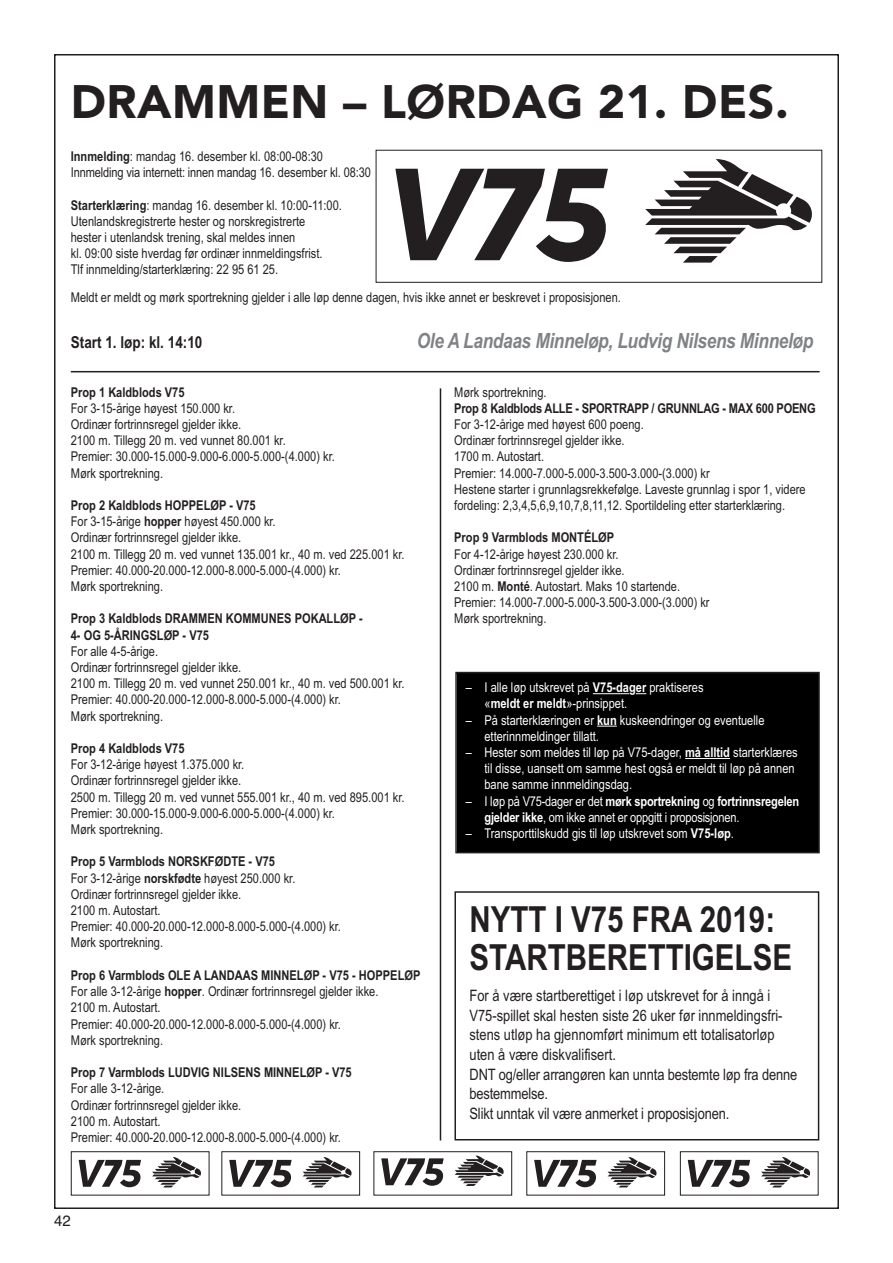
<style>
.page{position:relative;width:893px;height:1263px;background:#fff}
.page>*{position:absolute;margin:0;border:0;box-sizing:border-box;transform-origin:0 0}
.t1{font:900 46.5px "Avenir";letter-spacing:.01em;color:#231f20}
.t2{font:700 36px/37.5px "Arial Narrow";color:#231f20}
.t3{font:italic 700 21px "Arial Narrow";letter-spacing:-.015em;color:#808285}
.t4{font:700 16.5px "Arial Narrow";color:#231f20}
.t5{font:15.75px/19.5px "Arial Narrow";color:#231f20}
.t6{font:15px "Helvetica";color:#231f20}
.t7{font:13.5px/16.2px "Arial Narrow";color:#231f20}
.t8{font:13.5px/16.2px "Arial Narrow";color:#fff}
.t9{font:700 13.5px/16.2px "Arial Narrow";color:#231f20}
.s1{font-weight:700}
</style>
<div class="page">
<hr style="left:71px;top:371px;width:749px;height:1px;background:#231f20">
<hr style="left:440px;top:388px;width:1px;height:752px;background:#231f20">
<svg style="left:79px;top:1160px;width:62px;height:27px"></svg>
<svg style="left:152px;top:1157px;width:49px;height:30px"></svg>
<div style="left:71px;top:1151px;width:138px;height:44px;border:1px solid #231f20"></div>
<svg style="left:534px;top:1160px;width:63px;height:27px"></svg>
<svg style="left:608px;top:1157px;width:49px;height:30px"></svg>
<div style="left:526px;top:1151px;width:139px;height:44px;border:1px solid #231f20"></div>
<svg style="left:688px;top:1160px;width:62px;height:27px"></svg>
<svg style="left:761px;top:1157px;width:50px;height:30px"></svg>
<div style="left:680px;top:1151px;width:138px;height:44px;border:1px solid #231f20"></div>
<svg style="left:229px;top:1160px;width:63px;height:27px"></svg>
<svg style="left:303px;top:1157px;width:49px;height:30px"></svg>
<div style="left:221px;top:1151px;width:139px;height:44px;border:1px solid #231f20"></div>
<svg style="left:381px;top:1158px;width:63px;height:28px"></svg>
<svg style="left:455px;top:1155px;width:49px;height:31px"></svg>
<div style="left:373px;top:1151px;width:139px;height:44px;border:1px solid #231f20"></div>
<svg style="left:395px;top:169px;width:213px;height:93px"></svg>
<svg style="left:645px;top:159px;width:167px;height:104px"></svg>
<div style="left:376px;top:150px;width:446px;height:133px;border:1px solid #231f20"></div>
<div style="left:454px;top:891px;width:365px;height:249px;border:2px solid #231f20"></div>
<div style="left:457px;top:673px;width:361px;height:179px;background:#000"></div>
<div style="left:455px;top:672px;width:365px;height:181px;border:2px solid #231f20"></div>
<hr style="left:593px;top:693px;width:36px;height:1px;background:#fff">
<svg style="left:597px;top:726px;width:20px;height:1px"></svg>
<hr style="left:685px;top:758px;width:45px;height:1px;background:#fff">
<h1 class="t1" style="left:71px;top:62px;width:719px">DRAMMEN – LØRDAG 21. DES.</h1>
<p class="t7" style="left:71px;top:148px;width:302px"><span class="s1">Innmelding</span>: mandag 16. desember kl. 08:00-08:30<br>Innmelding via internett: innen mandag 16. desember kl. 08:30</p>
<p class="t7" style="left:71px;top:197px;width:273px"><span class="s1">Starterklæring</span>: mandag 16. desember kl. 10:00-11:00.<br>Utenlandskregistrerte hester og norskregistrerte<br>hester i utenlandsk trening, skal meldes innen<br>kl. 09:00 siste hverdag før ordinær innmeldingsfrist.<br>Tlf innmelding/starterklæring: 22 95 61 25.</p>
<p class="t7" style="left:71px;top:289px;width:552px">Meldt er meldt og mørk sportrekning gjelder i alle løp denne dagen, hvis ikke annet er beskrevet i proposisjonen.</p>
<p class="t4" style="left:71px;top:332px;width:133px">Start 1. løp: kl. 14:10</p>
<h3 class="t3" style="left:417px;top:328px;width:398px">Ole A Landaas Minneløp, Ludvig Nilsens Minneløp</h3>
<p class="t9" style="left:71px;top:384px;width:115px">Prop 1 Kaldblods V75</p>
<p class="t7" style="left:71px;top:400px;width:266px">For 3-15-årige høyest 150.000 kr.<br>Ordinær fortrinnsregel gjelder ikke.<br>2100 m. Tillegg 20 m. ved vunnet 80.001 kr.<br>Premier: 30.000-15.000-9.000-6.000-5.000-(4.000) kr.<br>Mørk sportrekning.</p>
<p class="t7" style="left:71px;top:497px;width:335px"><span class="s1">Prop 2 Kaldblods HOPPELØP - V75<br></span>For 3-15-årige <span class="s1">hopper</span> høyest 450.000 kr.<br>Ordinær fortrinnsregel gjelder ikke.<br>2100 m. Tillegg 20 m. ved vunnet 135.001 kr., 40 m. ved 225.001 kr.<br>Premier: 40.000-20.000-12.000-8.000-5.000-(4.000) kr.<br>Mørk sportrekning.</p>
<p class="t9" style="left:71px;top:611px;width:293px">Prop 3 Kaldblods DRAMMEN KOMMUNES POKALLØP -<br>4- OG 5-ÅRINGSLØP - V75</p>
<p class="t7" style="left:71px;top:643px;width:335px">For alle 4-5-årige.<br>Ordinær fortrinnsregel gjelder ikke.<br>2100 m. Tillegg 20 m. ved vunnet 250.001 kr., 40 m. ved 500.001 kr.<br>Premier: 40.000-20.000-12.000-8.000-5.000-(4.000) kr.<br>Mørk sportrekning.</p>
<p class="t9" style="left:71px;top:740px;width:115px">Prop 4 Kaldblods V75</p>
<p class="t7" style="left:71px;top:756px;width:335px">For 3-12-årige høyest 1.375.000 kr.<br>Ordinær fortrinnsregel gjelder ikke.<br>2500 m. Tillegg 20 m. ved vunnet 555.001 kr., 40 m. ved 895.001 kr.<br>Premier: 30.000-15.000-9.000-6.000-5.000-(4.000) kr.<br>Mørk sportrekning.</p>
<p class="t7" style="left:71px;top:854px;width:272px"><span class="s1">Prop 5 Varmblods NORSKFØDTE - V75<br></span>For 3-12-årige <span class="s1">norskfødte</span> høyest 250.000 kr.<br>Ordinær fortrinnsregel gjelder ikke.<br>2100 m. Autostart.<br>Premier: 40.000-20.000-12.000-8.000-5.000-(4.000) kr.<br>Mørk sportrekning.</p>
<p class="t7" style="left:71px;top:967px;width:351px"><span class="s1">Prop 6 Varmblods OLE A LANDAAS MINNELØP - V75 - HOPPELØP </span>For alle 3-12-årige <span class="s1">hopper</span>. Ordinær fortrinnsregel gjelder ikke.<br>2100 m. Autostart.<br>Premier: 40.000-20.000-12.000-8.000-5.000-(4.000) kr.<br>Mørk sportrekning.</p>
<p class="t9" style="left:71px;top:1064px;width:282px">Prop 7 Varmblods LUDVIG NILSENS MINNELØP - V75</p>
<p class="t7" style="left:71px;top:1080px;width:272px">For alle 3-12-årige.<br>Ordinær fortrinnsregel gjelder ikke.<br>2100 m. Autostart.<br>Premier: 40.000-20.000-12.000-8.000-5.000-(4.000) kr.</p>
<p class="t7" style="left:454px;top:384px;width:94px">Mørk sportrekning.</p>
<p class="t9" style="left:454px;top:400px;width:363px">Prop 8 Kaldblods ALLE - SPORTRAPP / GRUNNLAG - MAX 600 POENG</p>
<p class="t7" style="left:454px;top:416px;width:353px">For 3-12-årige med høyest 600 poeng.<br>Ordinær fortrinnsregel gjelder ikke.<br>1700 m. Autostart.<br>Premier: 14.000-7.000-5.000-3.500-3.000-(3.000) kr<br>Hestene starter i grunnlagsrekkefølge. Laveste grunnlag i spor 1, videre fordeling: 2,3,4,5,6,9,10,7,8,11,12. Sportildeling etter starterklæring.</p>
<p class="t9" style="left:454px;top:530px;width:161px">Prop 9 Varmblods MONTÉLØP</p>
<p class="t7" style="left:454px;top:546px;width:257px">For 4-12-årige høyest 230.000 kr.<br>Ordinær fortrinnsregel gjelder ikke.<br>2100 m. <span class="s1">Monté</span>. Autostart. Maks 10 startende.<br>Premier: 14.000-7.000-5.000-3.500-3.000-(3.000) kr Mørk sportrekning.</p>
<p class="t8" style="left:484px;top:679px;width:221px;text-indent:-19px">– I alle løp utskrevet på <span class="s1">V75-dager</span> praktiseres «<span class="s1">meldt er meldt</span>»-prinsippet.</p>
<p class="t8" style="left:484px;top:712px;width:281px;text-indent:-19px">– På starterklæringen er <span class="s1">kun</span> kuskeendringer og eventuelle etterinnmeldinger tillatt.</p>
<p class="t8" style="left:484px;top:744px;width:315px;text-indent:-19px">– Hester som meldes til løp på V75-dager, <span class="s1">må alltid</span> starterklæres til disse, uansett om samme hest også er meldt til løp på annen bane samme innmeldingsdag.</p>
<p class="t8" style="left:484px;top:793px;width:316px;text-indent:-19px">– I løp på V75-dager er det <span class="s1">mørk sportrekning</span> og <span class="s1">fortrinnsregelen gjelder ikke</span>, om ikke annet er oppgitt i proposisjonen.</p>
<p class="t8" style="left:466px;top:825px;width:270px">– Transporttilskudd gis til løp utskrevet som <span class="s1">V75-løp</span>.</p>
<h2 class="t2" style="left:469px;top:901px;width:324px">NYTT I V75 FRA 2019:<br>STARTBERETTIGELSE</h2>
<p class="t5" style="left:469px;top:986px;width:329px">For å være startberettiget i løp utskrevet for å inngå i V75-spillet skal hesten siste 26 uker før innmeldingsfri&shy;stens utløp ha gjennomført minimum ett totalisatorløp uten å være diskvalifisert.<br>DNT og/eller arrangøren kan unnta bestemte løp fra denne bestemmelse.<br>Slikt unntak vil være anmerket i proposisjonen.</p>
<p class="t6" style="left:54px;top:1212px;width:18px">42</p>
</div>
